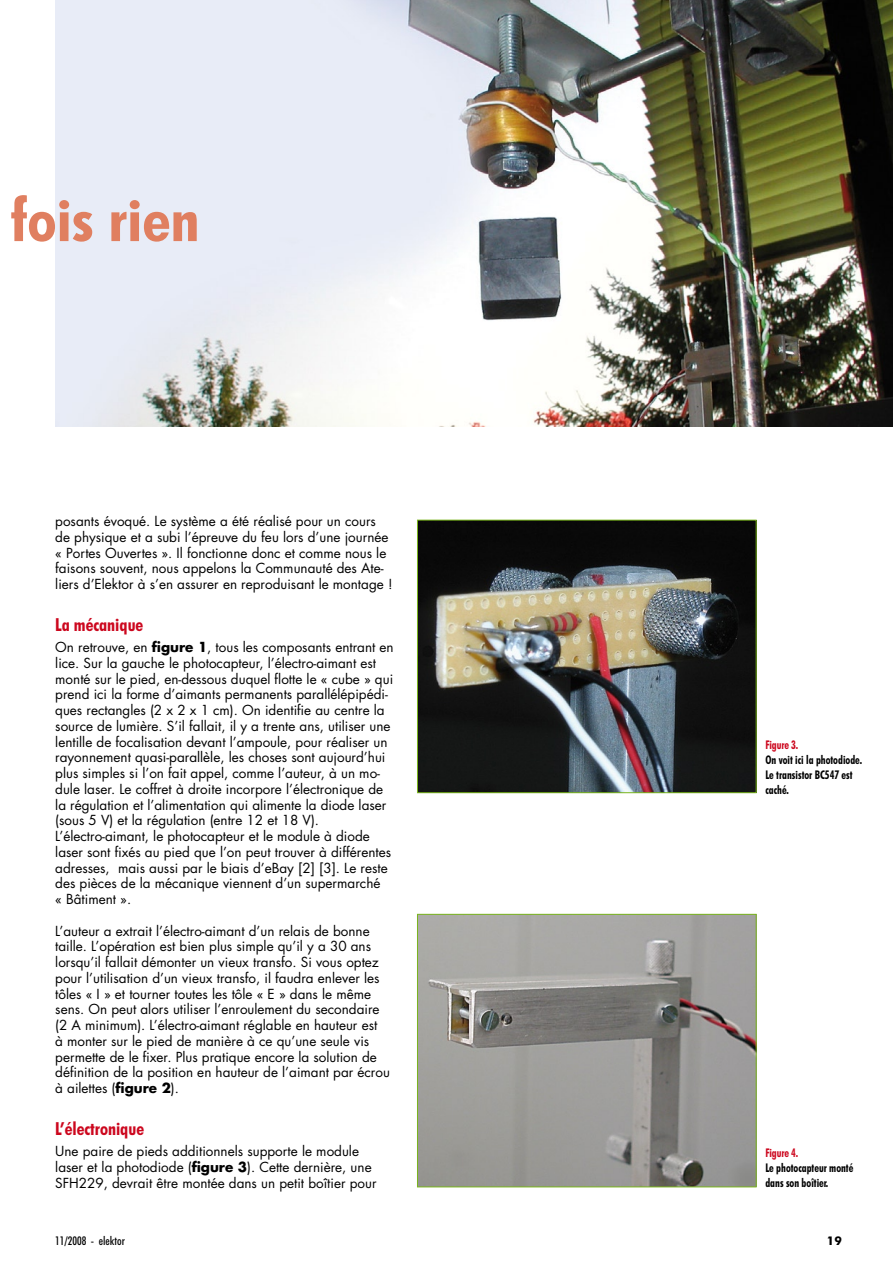
<style>
.page{position:relative;width:893px;height:1263px;background:#fff}
.page>*{position:absolute;margin:0;border:0;box-sizing:border-box;transform-origin:0 0}
.t1{font:700 condensed 60px "Futura BT";color:#e07f60;scale:1.09 1}
.t2{font:700 condensed 18px "Futura BT";color:#cc071e}
.t3{font:13.5px/15.8px "Futura";color:#000}
.t4{font:700 condensed 12px/15px "Futura BT";color:#000;scale:.9 1}
.t5{font:700 condensed 12px "Futura BT";letter-spacing:-.01em;color:#cc071e;scale:.9 1}
.t6{font:500 condensed 12px "Futura BT";color:#000}
.t7{font:700 12px "Futura BT";color:#000}
.s1{font-weight:700}
</style>
<div class="page">
<img style="left:55px;top:0;width:838px;height:427px">
<img style="left:419px;top:522px;width:335px;height:269px">
<div style="left:417px;top:520px;width:339px;height:273px;border:1px solid #7ab51d"></div>
<img style="left:419px;top:916px;width:335px;height:269px">
<div style="left:417px;top:914px;width:339px;height:273px;border:1px solid #7ab51d"></div>
<h1 class="t1" style="left:10px;top:183px;width:175px">fois rien</h1>
<p class="t3" style="left:55px;top:513px;width:339px">posants évoqué. Le système a été réalisé pour un cours de physique et a subi l’épreuve du feu lors d’une journée « Portes Ouvertes ». Il fonctionne donc et comme nous le faisons souvent, nous appelons la Communauté des Ate&shy;liers d’Elektor à s’en assurer en reproduisant le montage !</p>
<h2 class="t2" style="left:55px;top:614px;width:90px">La mécanique</h2>
<p class="t3" style="left:55px;top:639px;width:340px">On retrouve, en <span class="s1">figure 1</span>, tous les composants entrant en lice. Sur la gauche le photocapteur, l’électro-aimant est monté sur le pied, en-dessous duquel flotte le « cube » qui prend ici la forme d’aimants permanents parallélépipédi&shy;ques rectangles (2 x 2 x 1 cm). On identifie au centre la source de lumière. S’il fallait, il y a trente ans, utiliser une lentille de focalisation devant l’ampoule, pour réaliser un rayonnement quasi-parallèle, les choses sont aujourd’hui plus simples si l’on fait appel, comme l’auteur, à un mo&shy;dule laser. Le coffret à droite incorpore l’électronique de la régulation et l’alimentation qui alimente la diode laser (sous 5 V) et la régulation (entre 12 et 18 V).<br>L’électro-aimant, le photocapteur et le module à diode laser sont fixés au pied que l’on peut trouver à différentes adresses, mais aussi par le biais d’eBay [2] [3]. Le reste des pièces de la mécanique viennent d’un supermarché<br>« Bâtiment ».</p>
<p class="t3" style="left:55px;top:923px;width:336px">L’auteur a extrait l’électro-aimant d’un relais de bonne taille. L’opération est bien plus simple qu’il y a 30 ans lorsqu’il fallait démonter un vieux transfo. Si vous optez pour l’utilisation d’un vieux transfo, il faudra enlever les tôles « I » et tourner toutes les tôle « E » dans le même sens. On peut alors utiliser l’enroulement du secondaire (2 A minimum). L’électro-aimant réglable en hauteur est<br>à monter sur le pied de manière à ce qu’une seule vis permette de le fixer. Plus pratique encore la solution de définition de la position en hauteur de l’aimant par écrou à ailettes (<span class="s1">figure 2</span>).</p>
<h2 class="t2" style="left:55px;top:1118px;width:90px">L’électronique</h2>
<p class="t3" style="left:55px;top:1143px;width:323px">Une paire de pieds additionnels supporte le module laser et la photodiode (<span class="s1">figure 3</span>). Cette dernière, une<br>SFH229, devrait être montée dans un petit boîtier pour</p>
<p class="t5" style="left:765px;top:737px;width:38px">Figure 3.</p>
<p class="t4" style="left:765px;top:752px;width:109px">On voit ici la photodiode.<br>Le transistor BC547 est caché.</p>
<p class="t5" style="left:765px;top:1145px;width:38px">Figure 4.</p>
<p class="t4" style="left:765px;top:1160px;width:99px">Le photocapteur monté dans son boîtier.</p>
<p class="t6" style="left:55px;top:1233px;width:71px">11/2008 - elektor</p>
<p class="t7" style="left:827px;top:1233px;width:16px">19</p>
</div>
